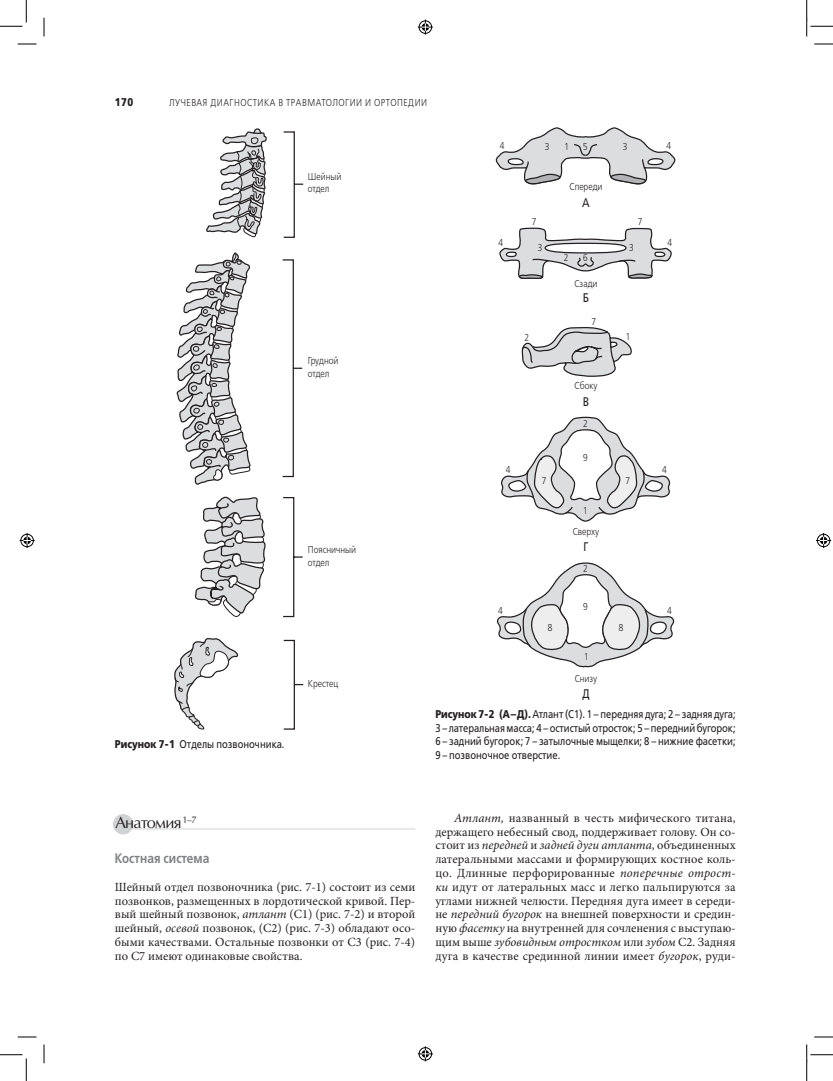
<style>
.page{position:relative;width:833px;height:1081px;background:#fff}
.page>*{position:absolute;margin:0;border:0;box-sizing:border-box;transform-origin:0 0}
.t1{font:16.25px "AG Opus C";letter-spacing:-.04em;color:#231f20}
.t2{font:600 13.75px "Free Set";letter-spacing:.005em;color:#808285;scale:.84 1}
.t3{font:12.5px/13.8px "Minion Pro";color:#231f20;text-align:justify}
.t4{font:12.5px "Free Set C";color:#231f20;scale:.84 1}
.t5{font:11.25px/13.5px "Free Set";color:#231f20;text-align:justify;scale:.84 1}
.t6{font:700 11.25px "Free Set";color:#231f20;scale:.84 1}
.t7{font:10px/12.5px "Free Set Light C";color:#231f20;scale:.84 1}
.t8{font:300 10px "Free Set";letter-spacing:.06em;color:#231f20;scale:.84 1}
.s1{font-weight:700}
.s2{font-size:60px;color:#d1d2d4}
.s3{font-style:italic}
</style>
<div class="page">
<hr style="left:129px;top:828px;width:286px;height:1px;background:#d1d2d4">
<svg style="left:176px;top:128px;width:91px;height:488px"></svg>
<svg style="left:174px;top:638px;width:65px;height:91px"></svg>
<svg style="left:282px;top:131px;width:22px;height:598px"></svg>
<svg style="left:496px;top:608px;width:179px;height:60px"></svg>
<svg style="left:524px;top:562px;width:121px;height:89px"></svg>
<svg style="left:501px;top:416px;width:169px;height:106px"></svg>
<svg style="left:495px;top:127px;width:180px;height:250px"></svg>
<svg style="left:18px;top:43px;width:18px;height:2px"></svg>
<svg style="left:814px;top:43px;width:18px;height:2px"></svg>
<svg style="left:18px;top:1036px;width:18px;height:1px"></svg>
<svg style="left:814px;top:1036px;width:18px;height:1px"></svg>
<svg style="left:43px;top:18px;width:2px;height:18px"></svg>
<svg style="left:43px;top:1044px;width:2px;height:18px"></svg>
<svg style="left:0;top:0;width:27px;height:27px"></svg>
<svg style="left:0;top:1054px;width:27px;height:26px"></svg>
<svg style="left:806px;top:0;width:26px;height:36px"></svg>
<svg style="left:806px;top:1044px;width:26px;height:36px"></svg>
<svg style="left:417px;top:20px;width:15px;height:15px"></svg>
<svg style="left:417px;top:1046px;width:15px;height:14px"></svg>
<svg style="left:20px;top:533px;width:15px;height:15px"></svg>
<svg style="left:816px;top:533px;width:14px;height:15px"></svg>
<p class="t6" style="left:115px;top:95px;width:23px">170</p>
<p class="t8" style="left:169px;top:97px;width:308px">ЛУЧЕВАЯ ДИАГНОСТИКА В ТРАВМАТОЛОГИИ И ОРТОПЕДИИ</p>
<p class="t7" style="left:308px;top:171px;width:41px">Шейный отдел</p>
<p class="t7" style="left:308px;top:355px;width:38px">Грудной отдел</p>
<p class="t7" style="left:308px;top:544px;width:59px">Поясничный отдел</p>
<p class="t5" style="left:115px;top:736px;width:203px"><span class="s1">Рисунок 7‑1</span> Отделы позвоночника.</p>
<p class="t7" style="left:308px;top:677px;width:38px">Крестец</p>
<p class="t7" style="left:499px;top:139px;width:8px">4</p>
<p class="t7" style="left:666px;top:139px;width:8px">4</p>
<p class="t7" style="left:544px;top:140px;width:8px">3</p>
<p class="t7" style="left:563px;top:141px;width:8px">1</p>
<p class="t7" style="left:622px;top:141px;width:8px">3</p>
<p class="t7" style="left:582px;top:140px;width:8px">5</p>
<p class="t7" style="left:569px;top:181px;width:41px">Спереди</p>
<p class="t7" style="left:498px;top:237px;width:8px">4</p>
<p class="t7" style="left:531px;top:216px;width:8px">7</p>
<p class="t4" style="left:582px;top:195px;width:11px">А</p>
<p class="t7" style="left:637px;top:216px;width:8px">7</p>
<p class="t7" style="left:537px;top:241px;width:8px">3</p>
<p class="t7" style="left:628px;top:241px;width:8px">3</p>
<p class="t7" style="left:563px;top:252px;width:8px">2</p>
<p class="t7" style="left:582px;top:252px;width:8px">6</p>
<p class="t7" style="left:574px;top:278px;width:29px">Сзади</p>
<p class="t4" style="left:582px;top:291px;width:9px">Б</p>
<p class="t7" style="left:524px;top:331px;width:8px">2</p>
<p class="t7" style="left:591px;top:316px;width:8px">7</p>
<p class="t7" style="left:574px;top:380px;width:29px">Сбоку</p>
<p class="t4" style="left:582px;top:394px;width:9px">В</p>
<p class="t7" style="left:582px;top:417px;width:8px">2</p>
<p class="t7" style="left:582px;top:452px;width:8px">9</p>
<p class="t7" style="left:625px;top:331px;width:8px">1</p>
<p class="t7" style="left:666px;top:237px;width:8px">4</p>
<p class="t7" style="left:505px;top:463px;width:8px">4</p>
<p class="t7" style="left:661px;top:463px;width:8px">4</p>
<p class="t7" style="left:541px;top:474px;width:8px">7</p>
<p class="t7" style="left:582px;top:504px;width:8px">1</p>
<p class="t7" style="left:572px;top:525px;width:33px">Сверху</p>
<p class="t4" style="left:583px;top:539px;width:7px">Г</p>
<p class="t7" style="left:582px;top:562px;width:8px">2</p>
<p class="t7" style="left:624px;top:474px;width:8px">7</p>
<p class="t7" style="left:582px;top:600px;width:8px">9</p>
<p class="t7" style="left:497px;top:604px;width:8px">4</p>
<p class="t7" style="left:666px;top:604px;width:8px">4</p>
<p class="t7" style="left:547px;top:621px;width:8px">8</p>
<p class="t7" style="left:618px;top:621px;width:8px">8</p>
<p class="t7" style="left:583px;top:651px;width:8px">1</p>
<p class="t7" style="left:574px;top:673px;width:29px">Снизу</p>
<p class="t4" style="left:582px;top:686px;width:10px">Д</p>
<p class="t5" style="left:435px;top:707px;width:359px"><span class="s1">Рисунок 7‑2 (А–Д).</span> Атлант (С1). 1–передняя дуга; 2–задняя дуга; 3–латеральная масса; 4–остистый отросток; 5–передний бугорок; 6–задний бугорок; 7–затылочные мыщелки; 8–нижние фасетки; 9–позвоночное отверстие.</p>
<h1 class="t1" style="left:105px;top:813px;width:93px"><span class="s2">•</span>Анатомия <sup>1–7</sup></h1>
<p class="t2" style="left:115px;top:849px;width:114px">Костная система</p>
<p class="t3" style="left:115px;top:879px;width:302px">Шейный отдел позвоночника (рис. 7‑1) состоит из семи позвонков, размещенных в лордотической кривой. Пер‑ вый шейный позвонок, <span class="s3">атлант</span> (С1) (рис. 7‑2) и второй шейный, <span class="s3">осевой</span> позвонок, (С2) (рис. 7‑3) обладают осо‑ быми качествами. Остальные позвонки от С3 (рис. 7‑4) по С7 имеют одинаковые свойства.</p>
<p class="t3" style="left:435px;top:810px;width:302px;text-indent:19px"><span class="s3">Атлант,</span> названный в честь мифического титана, держащего небесный свод, поддерживает голову. Он со‑ стоит из <span class="s3">передней</span> и <span class="s3">задней дуги атланта</span>, объединенных латеральными массами и формирующих костное коль‑ цо. Длинные перфорированные <span class="s3">поперечные отрост‑ ки</span> идут от латеральных масс и легко пальпируются за углами нижней челюсти. Передняя дуга имеет в середи‑ не <span class="s3">передний бугорок</span> на внешней поверхности и средин‑ ную <span class="s3">фасетку</span> на внутренней для сочленения с выступаю‑ щим выше <span class="s3">зубовидным отростком</span> или <span class="s3">зубом</span> С2. Задняя дуга в качестве срединной линии имеет <span class="s3">бугорок</span>, руди‑</p>
</div>
